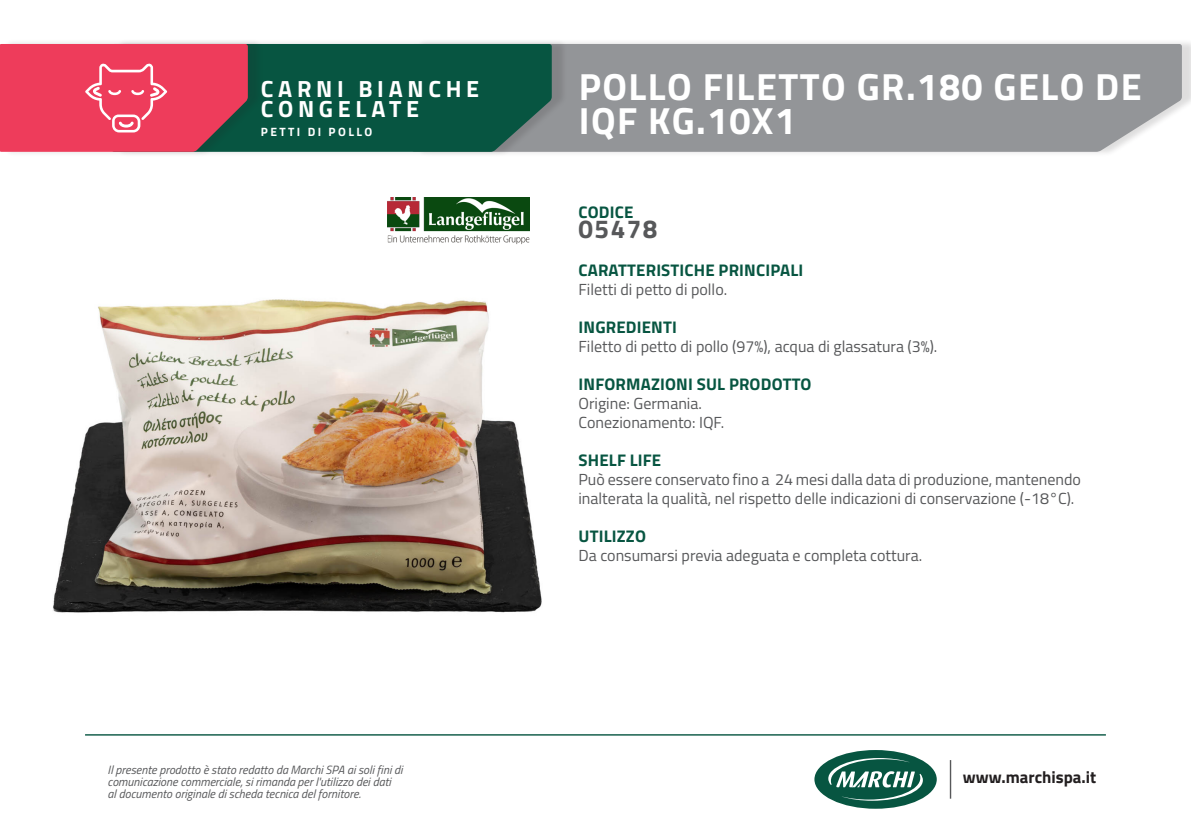
<style>
.page{position:relative;width:1191px;height:840px;background:#fff}
.page>*{position:absolute;margin:0;border:0;box-sizing:border-box;transform-origin:0 0}
.t1{font:700 37.8px/34.2px "Titillium Web";letter-spacing:.04em;color:#fff}
.t2{font:700 26px "Titillium Web";letter-spacing:.06em;color:#57585a}
.t3{font:700 23.4px "Titillium Web";letter-spacing:.2em;color:#fff}
.t4{font:700 16.8px "Titillium Web";letter-spacing:.01em;color:#075541}
.t5{font:700 16.8px "Titillium Web";color:#231f20}
.t6{font:16px/19px "Titillium Web";color:#57585a}
.t7{font:italic 12px/12px "Titillium Web";color:#57585a}
.t8{font:700 12px "Titillium Web";letter-spacing:.2em;color:#fff}
</style>
<div class="page">
<hr style="left:949px;top:759px;width:2px;height:39px;background:#57585a">
<div style="left:814px;top:749px;width:122px;height:59px;background:#075541;border-radius:50%"></div>
<svg style="left:828px;top:757px;width:95px;height:43px"></svg>
<hr style="left:85px;top:733px;width:1021px;height:2px;background:#075541">
<div style="left:416px;top:39px;width:775px;height:118px;background:#231f20;opacity:.15"></div>
<div style="left:567px;top:44px;width:614px;height:108px;background:#939598"></div>
<div style="left:116px;top:39px;width:451px;height:118px;background:#231f20;opacity:.15"></div>
<div style="left:264px;top:44px;width:288px;height:108px;background:#075541"></div>
<div style="left:4px;top:39px;width:260px;height:118px;background:#231f20;opacity:.15"></div>
<svg style="left:0;top:44px;width:248px;height:108px;background:#e2435f"></svg>
<img style="left:53px;top:299px;width:489px;height:314px">
<img style="left:387px;top:197px;width:142px;height:47px">
<p class="t3" style="left:261px;top:71px;width:220px">CARNI BIANCHE</p>
<p class="t3" style="left:261px;top:91px;width:160px">CONGELATE</p>
<p class="t8" style="left:261px;top:123px;width:113px">PETTI DI POLLO</p>
<p class="t3" style="left:302px;top:85px;width:91px">CARNE</p>
<p class="t7" style="left:108px;top:762px;width:296px">Il presente prodotto è stato redatto da Marchi SPA ai soli fini di comunicazione commerciale, si rimanda per l'utilizzo dei dati<br>al documento originale di scheda tecnica del fornitore.</p>
<p class="t1" style="left:578px;top:68px;width:564px">POLLO FILETTO GR.180 GELO DE<br>IQF KG.10X1</p>
<p class="t4" style="left:578px;top:199px;width:56px">CODICE</p>
<p class="t2" style="left:578px;top:208px;width:81px">05478</p>
<p class="t4" style="left:578px;top:257px;width:226px">CARATTERISTICHE PRINCIPALI</p>
<p class="t6" style="left:578px;top:279px;width:150px">Filetti di petto di pollo.</p>
<p class="t4" style="left:578px;top:314px;width:100px">INGREDIENTI</p>
<p class="t6" style="left:578px;top:336px;width:360px">Filetto di petto di pollo (97%), acqua di glassatura (3%).</p>
<p class="t4" style="left:578px;top:371px;width:234px">INFORMAZIONI SUL PRODOTTO</p>
<p class="t6" style="left:578px;top:393px;width:125px">Origine: Germania.</p>
<p class="t6" style="left:578px;top:412px;width:147px">Conezionamento: IQF.</p>
<p class="t4" style="left:578px;top:447px;width:84px">SHELF LIFE</p>
<p class="t6" style="left:578px;top:469px;width:504px">Può essere conservato fino a 24 mesi dalla data di produzione, mantenendo inalterata la qualità, nel rispetto delle indicazioni di conservazione (-18°C).</p>
<p class="t4" style="left:578px;top:523px;width:69px">UTILIZZO</p>
<p class="t6" style="left:578px;top:545px;width:345px">Da consumarsi previa adeguata e completa cottura.</p>
<p class="t5" style="left:963px;top:764px;width:135px">www.marchispa.it</p>
</div>
